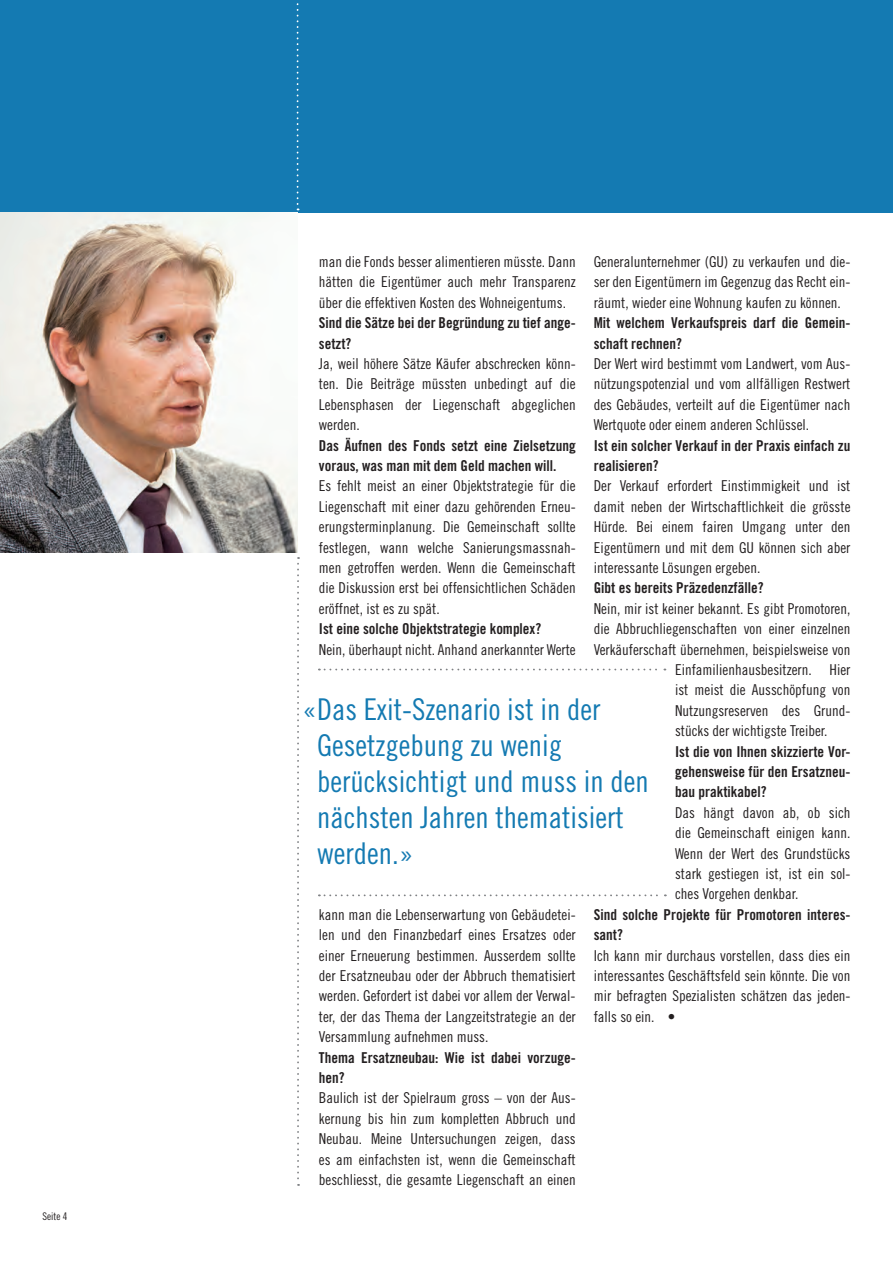
<style>
.page{position:relative;width:893px;height:1263px;background:#fff}
.page>*{position:absolute;margin:0;border:0;box-sizing:border-box;transform-origin:0 0}
.t1{font:30px/36px "Trade Gothic Cond Eighteen";color:#147ab2}
.t2{font:15px/20.4px "Trade Gothic Cond Eighteen";color:#231f20;text-align:justify}
.t3{font:15px/20.4px "Trade Gothic Bold Cond Twenty";color:#231f20}
.t4{font:10.5px "Trade Gothic Cond Eighteen";color:#231f20}
</style>
<div class="page">
<div style="left:0;top:0;width:893px;height:213px;background:#147ab2"></div>
<svg style="left:297px;top:3px;width:2px;height:207px"></svg>
<svg style="left:297px;top:557px;width:2px;height:629px"></svg>
<svg style="left:319px;top:669px;width:346px;height:1px"></svg>
<svg style="left:319px;top:894px;width:347px;height:2px"></svg>
<img style="left:0;top:213px;width:298px;height:340px">
<p class="t4" style="left:43px;top:1210px;width:27px">Seite 4</p>
<p class="t2" style="left:594px;top:251px;width:258px">Generalunternehmer (GU) zu verkaufen und die&shy;ser den Eigentümern im Gegenzug das Recht ein&shy;räumt, wieder eine Wohnung kaufen zu können.</p>
<p class="t3" style="left:594px;top:312px;width:258px">Mit welchem Verkaufspreis darf die Gemein&shy;schaft rechnen?</p>
<p class="t2" style="left:594px;top:353px;width:258px">Der Wert wird bestimmt vom Landwert, vom Aus&shy;nützungspotenzial und vom allfälligen Restwert des Gebäudes, verteilt auf die Eigentümer nach Wertquote oder einem anderen Schlüssel.</p>
<p class="t3" style="left:594px;top:435px;width:258px">Ist ein solcher Verkauf in der Praxis einfach zu realisieren?</p>
<p class="t2" style="left:594px;top:476px;width:258px">Der Verkauf erfordert Einstimmigkeit und ist damit neben der Wirtschaftlichkeit die grösste Hürde. Bei einem fairen Umgang unter den Eigentümern und mit dem GU können sich aber interessante Lösungen ergeben.</p>
<p class="t3" style="left:594px;top:578px;width:171px">Gibt es bereits Präzedenzfälle?</p>
<p class="t2" style="left:594px;top:598px;width:258px">Nein, mir ist keiner bekannt. Es gibt Promotoren,</p>
<p class="t2" style="left:594px;top:618px;width:258px">die Abbruchliegenschaften von einer einzelnen</p>
<p class="t2" style="left:594px;top:639px;width:258px">Verkäuferschaft übernehmen, beispielsweise von</p>
<p class="t2" style="left:675px;top:659px;width:177px">Einfamilienhausbesitzern. Hier</p>
<p class="t2" style="left:675px;top:680px;width:177px">ist meist die Ausschöpfung von</p>
<p class="t2" style="left:675px;top:700px;width:177px">Nutzungsreserven des Grund-</p>
<p class="t2" style="left:675px;top:720px;width:154px">stücks der wichtigste Treiber.</p>
<p class="t3" style="left:675px;top:741px;width:177px;text-align:justify">Ist die von Ihnen skizzierte Vor&shy;gehensweise für den Ersatzneu&shy;bau praktikabel?</p>
<p class="t2" style="left:675px;top:802px;width:177px">Das hängt davon ab, ob sich die Gemeinschaft einigen kann.<br>Wenn der Wert des Grundstücks stark gestiegen ist, ist ein sol&shy;ches Vorgehen denkbar.</p>
<p class="t3" style="left:594px;top:904px;width:258px">Sind solche Projekte für Promotoren interes&shy;sant?</p>
<p class="t2" style="left:594px;top:945px;width:258px">Ich kann mir durchaus vorstellen, dass dies ein interessantes Geschäftsfeld sein könnte. Die von mir befragten Spezialisten schätzen das jeden&shy;falls so ein. •</p>
<p class="t2" style="left:319px;top:251px;width:258px">man die Fonds besser alimentieren müsste. Dann hätten die Eigentümer auch mehr Transparenz über die effektiven Kosten des Wohneigentums.</p>
<p class="t3" style="left:319px;top:312px;width:258px">Sind die Sätze bei der Begründung zu tief ange&shy;setzt?</p>
<p class="t2" style="left:319px;top:353px;width:258px">Ja, weil höhere Sätze Käufer abschrecken könn&shy;ten. Die Beiträge müssten unbedingt auf die Lebensphasen der Liegenschaft abgeglichen werden.</p>
<p class="t3" style="left:319px;top:435px;width:258px">Das Äufnen des Fonds setzt eine Zielsetzung voraus, was man mit dem Geld machen will.</p>
<p class="t2" style="left:319px;top:476px;width:258px">Es fehlt meist an einer Objektstrategie für die Liegenschaft mit einer dazu gehörenden Erneu&shy;erungsterminplanung. Die Gemeinschaft sollte festlegen, wann welche Sanierungsmassnah&shy;men getroffen werden. Wenn die Gemeinschaft die Diskussion erst bei offensichtlichen Schäden eröffnet, ist es zu spät.</p>
<p class="t3" style="left:319px;top:618px;width:224px">Ist eine solche Objektstrategie komplex?</p>
<p class="t2" style="left:319px;top:639px;width:258px">Nein, überhaupt nicht. Anhand anerkannter Werte</p>
<h1 class="t1" style="left:317px;top:691px;width:333px;text-indent:-15px">«Das Exit-Szenario ist in der<br>Gesetzgebung zu wenig berücksichtigt und muss in den nächsten Jahren thematisiert werden.»</h1>
<p class="t2" style="left:319px;top:904px;width:258px">kann man die Lebenserwartung von Gebäudetei&shy;len und den Finanzbedarf eines Ersatzes oder einer Erneuerung bestimmen. Ausserdem sollte der Ersatzneubau oder der Abbruch thematisiert werden. Gefordert ist dabei vor allem der Verwal&shy;ter, der das Thema der Langzeitstrategie an der Versammlung aufnehmen muss.</p>
<p class="t3" style="left:319px;top:1047px;width:258px">Thema Ersatzneubau: Wie ist dabei vorzuge&shy;hen?</p>
<p class="t2" style="left:319px;top:1088px;width:258px">Baulich ist der Spielraum gross – von der Aus&shy;kernung bis hin zum kompletten Abbruch und Neubau. Meine Untersuchungen zeigen, dass es am einfachsten ist, wenn die Gemeinschaft beschliesst, die gesamte Liegenschaft an einen</p>
</div>
